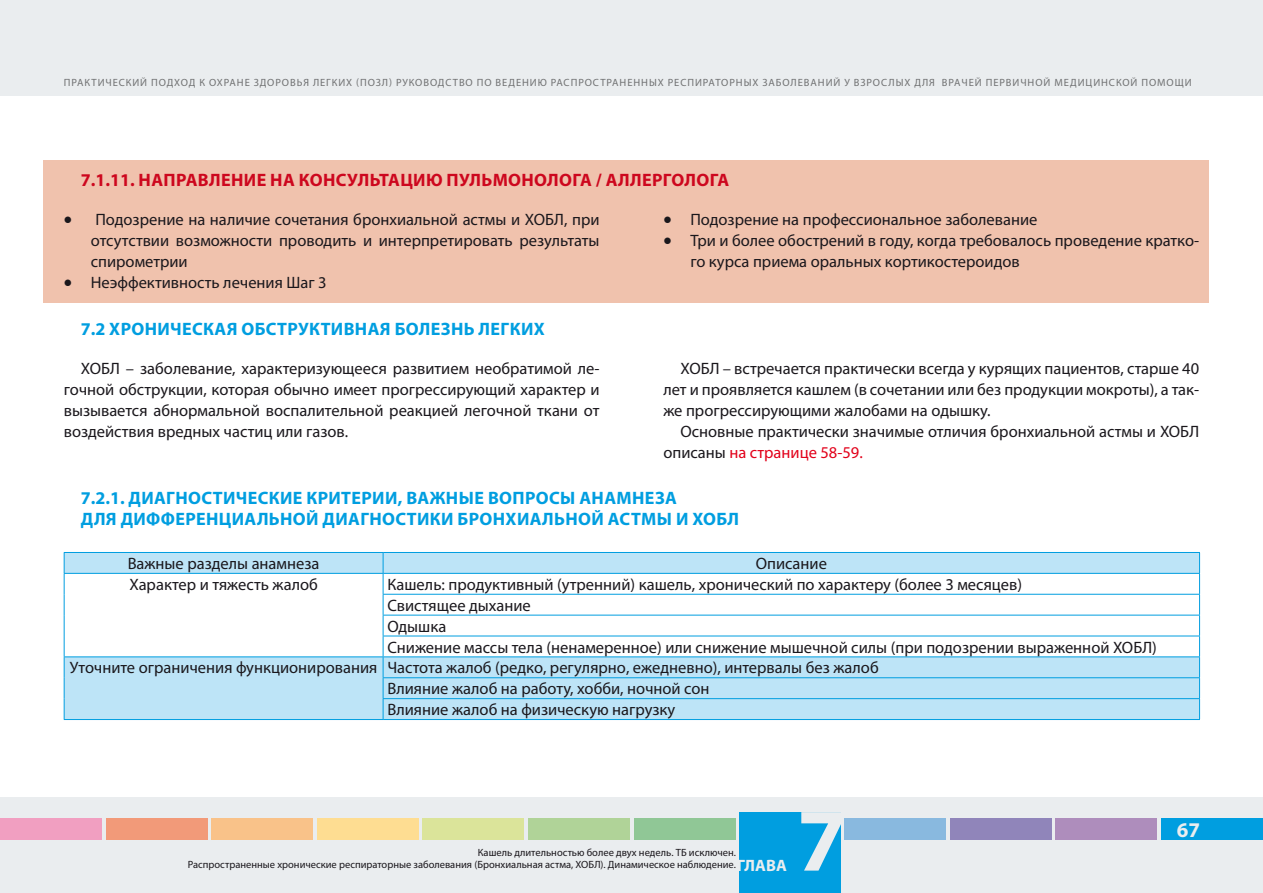
<style>
.page{position:relative;width:1263px;height:893px;background:#eaedef}
.page>*{position:absolute;margin:0;border:0;box-sizing:border-box;transform-origin:0 0}
.t1{font:700 90px "Myriad Pro";color:#eaedef}
.t2{font:700 21px "Myriad Pro";color:#eaedef}
.t3{font:700 18px/21.6px "Myriad Pro";letter-spacing:.02em;color:#009ee0}
.t4{font:700 18px "Myriad Pro";letter-spacing:.02em;color:#cd071e}
.t5{font:16.5px/21px "Myriad Pro";color:#1a171c;text-align:justify}
.t6{font:700 16.5px "Myriad Pro";color:#eaedef}
.t7{font:10.5px "Myriad Pro";letter-spacing:.09em;color:#707172}
.t8{font:10.5px "Myriad Pro";color:#1a171c}
.s1{color:#e2001a}
</style>
<div class="page">
<div style="left:0;top:96px;width:1263px;height:701px;background:#fff"></div>
<div style="left:0;top:818px;width:102px;height:22px;background:#f19fc1"></div>
<div style="left:106px;top:818px;width:101px;height:22px;background:#f29a79"></div>
<div style="left:739px;top:812px;width:102px;height:81px;background:#009ee0"></div>
<div style="left:528px;top:818px;width:102px;height:22px;background:#b0d398"></div>
<div style="left:634px;top:818px;width:102px;height:22px;background:#90c796"></div>
<div style="left:844px;top:818px;width:102px;height:22px;background:#89b9df"></div>
<div style="left:950px;top:818px;width:102px;height:22px;background:#9085ba"></div>
<div style="left:1055px;top:818px;width:102px;height:22px;background:#ae8dbc"></div>
<div style="left:1161px;top:818px;width:102px;height:22px;background:#009ee0"></div>
<div style="left:211px;top:818px;width:102px;height:22px;background:#f9c289"></div>
<div style="left:317px;top:818px;width:102px;height:22px;background:#fedd92"></div>
<div style="left:422px;top:818px;width:102px;height:22px;background:#dbe49a"></div>
<div style="left:43px;top:160px;width:1166px;height:142px;background:#f0c2ad"></div>
<svg style="left:65px;top:553px;width:1134px;height:166px;fill:#bde4f7"></svg>
<hr style="left:383px;top:594px;width:817px;height:1px;background:#009ee0">
<hr style="left:383px;top:615px;width:817px;height:1px;background:#009ee0">
<hr style="left:383px;top:636px;width:817px;height:1px;background:#009ee0">
<hr style="left:64px;top:656px;width:319px;height:1px;background:#009ee0">
<hr style="left:383px;top:656px;width:817px;height:1px;background:#009ee0">
<hr style="left:383px;top:677px;width:817px;height:1px;background:#009ee0">
<hr style="left:383px;top:698px;width:817px;height:1px;background:#009ee0">
<hr style="left:64px;top:719px;width:319px;height:1px;background:#009ee0">
<hr style="left:383px;top:719px;width:817px;height:1px;background:#009ee0">
<hr style="left:64px;top:552px;width:319px;height:1px;background:#009ee0">
<svg style="left:64px;top:553px;width:1px;height:166px"></svg>
<hr style="left:383px;top:552px;width:817px;height:1px;background:#009ee0">
<svg style="left:383px;top:553px;width:1px;height:166px"></svg>
<svg style="left:1199px;top:553px;width:1px;height:166px"></svg>
<hr style="left:64px;top:573px;width:319px;height:1px;background:#009ee0">
<hr style="left:383px;top:573px;width:817px;height:1px;background:#009ee0">
<p class="t7" style="left:64px;top:76px;width:96px">Практический подход</p>
<p class="t7" style="left:199px;top:76px;width:18px">к охр</p>
<p class="t7" style="left:229px;top:76px;width:39px">ане здоро</p>
<p class="t7" style="left:290px;top:76px;width:289px">вья легких (ПОЗЛ) Руководство по ведению распро</p>
<p class="t7" style="left:593px;top:76px;width:130px">страненных респиратор</p>
<p class="t7" style="left:736px;top:76px;width:48px">ных забол</p>
<p class="t7" style="left:798px;top:76px;width:395px">еваний у взрослых для врачей первичной медицинской помощи</p>
<p class="t4" style="left:81px;top:168px;width:650px">7.1.11. Направление на консультацию пульмонолога / аллерголога</p>
<p class="t5" style="left:91px;top:209px;width:510px;text-indent:-27px">• Подозрение на наличие сочетания бронхиальной астмы и ХОБЛ, при отсутствии возможности проводить и интерпретировать результаты спирометрии</p>
<p class="t5" style="left:64px;top:272px;width:264px">• Неэффективность лечения Шаг 3</p>
<p class="t5" style="left:663px;top:209px;width:376px">• Подозрение на профессиональное заболевание</p>
<p class="t5" style="left:690px;top:230px;width:510px;text-indent:-27px">• Три и более обострений в году, когда требовалось проведение кратко&shy;го курса приема оральных кортикостероидов</p>
<p class="t3" style="left:81px;top:317px;width:465px">7.2 Хроническая обструктивная болезнь легких</p>
<p class="t5" style="left:64px;top:358px;width:537px;text-indent:17px">ХОБЛ – заболевание, характеризующееся развитием необратимой ле&shy;гочной обструкции, которая обычно имеет прогрессирующий характер и вызывается абнормальной воспалительной реакцией легочной ткани от воздействия вредных частиц или газов.</p>
<p class="t5" style="left:663px;top:358px;width:537px;text-indent:17px">ХОБЛ – встречается практически всегда у курящих пациентов, старше 40 лет и проявляется кашлем (в сочетании или без продукции мокроты), а так&shy;же прогрессирующими жалобами на одышку.</p>
<p class="t5" style="left:663px;top:421px;width:537px;text-indent:17px">Основные практически значимые отличия бронхиальной астмы и ХОБЛ описаны <span class="s1">на странице 58-59.</span></p>
<p class="t3" style="left:81px;top:486px;width:624px">7.2.1. Диагностические критерии, важные вопросы анамнеза для дифференциальной диагностики бронхиальной астмы и ХОБЛ</p>
<p class="t5" style="left:128px;top:553px;width:193px">Важные разделы анамнеза</p>
<p class="t5" style="left:756px;top:553px;width:73px">Описание</p>
<p class="t5" style="left:129px;top:574px;width:190px">Характер и тяжесть жалоб</p>
<p class="t5" style="left:387px;top:574px;width:636px">Кашель: продуктивный (утренний) кашель, хронический по характеру (более 3 месяцев)</p>
<p class="t5" style="left:387px;top:595px;width:145px">Свистящее дыхание</p>
<p class="t5" style="left:387px;top:615px;width:61px">Одышка</p>
<p class="t5" style="left:387px;top:636px;width:771px">Снижение массы тела (ненамеренное) или снижение мышечной силы (при подозрении выраженной ХОБЛ)</p>
<p class="t5" style="left:70px;top:657px;width:810px">Уточните ограничения функционирования Частота жалоб (редко, регулярно, ежедневно), интервалы без жалоб</p>
<p class="t5" style="left:387px;top:678px;width:324px">Влияние жалоб на работу, хобби, ночной сон</p>
<p class="t5" style="left:387px;top:699px;width:290px">Влияние жалоб на физическую нагрузку</p>
<p class="t8" style="left:478px;top:846px;width:260px">Кашель длительностью более двух недель. ТБ исключен.</p>
<p class="t6" style="left:737px;top:854px;width:51px">ГЛАВА</p>
<p class="t8" style="left:188px;top:858px;width:550px">Распространенные хронические респираторные заболевания (Бронхиальная астма, ХОБЛ). Динамическое наблюдение.</p>
<h1 class="t1" style="left:797px;top:782px;width:51px">7</h1>
<p class="t2" style="left:1177px;top:816px;width:25px">67</p>
</div>
